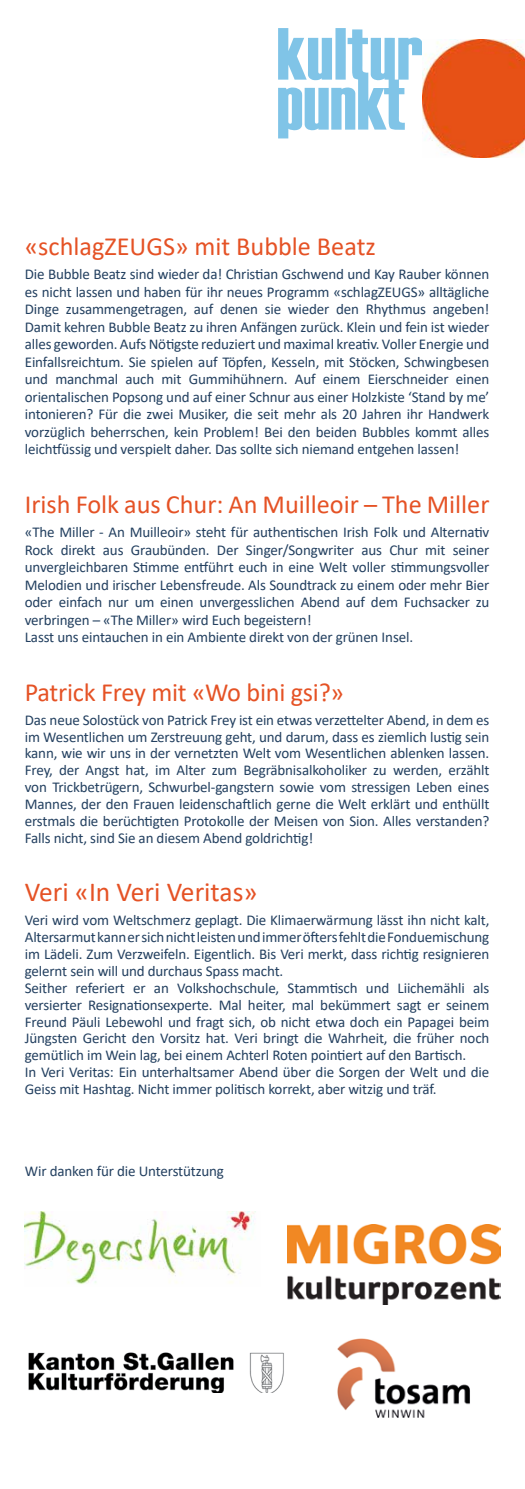
<style>
.page{position:relative;width:525px;height:1489px;background:#fff}
.page>*{position:absolute;margin:0;border:0;box-sizing:border-box;transform-origin:0 0}
.t1{font:27.5px "Calibri";color:#e55225}
.t2{font:26.25px "Calibri";color:#e55225}
.t3{font:15px/16.9px "Calibri";letter-spacing:-.01em;color:#234060;text-align:justify}
</style>
<div class="page">
<svg style="left:278px;top:28px;width:144px;height:110px"></svg>
<img style="left:287px;top:1224px;width:213px;height:80px">
<img style="left:337px;top:1338px;width:133px;height:80px">
<img style="left:28px;top:1352px;width:256px;height:40px">
<img style="left:25px;top:1211px;width:231px;height:73px">
<img style="left:422px;top:40px;width:102px;height:117px">
<h2 class="t2" style="left:25px;top:227px;width:352px">«schlagZEUGS» mit Bubble Beatz</h2>
<p class="t3" style="left:25px;top:265px;width:466px;line-height:17.5px">Die Bubble Beatz sind wieder da! Christian Gschwend und Kay Rauber können es nicht lassen und haben für ihr neues Programm «schlagZEUGS» alltägliche Dinge zusammengetragen, auf denen sie wieder den Rhythmus angeben!<br>Damit kehren Bubble Beatz zu ihren Anfängen zurück. Klein und fein ist wieder alles geworden. Aufs Nötigste reduziert und maximal kreativ. Voller Energie und Einfallsreichtum. Sie spielen auf Töpfen, Kesseln, mit Stöcken, Schwingbesen und manchmal auch mit Gummihühnern. Auf einem Eierschneider einen orientalischen Popsong und auf einer Schnur aus einer Holzkiste ‘Stand by me’ intonieren? Für die zwei Musiker, die seit mehr als 20 Jahren ihr Handwerk vorzüglich beherrschen, kein Problem! Bei den beiden Bubbles kommt alles leichtfüssig und verspielt daher. Das sollte sich niemand entgehen lassen!</p>
<h2 class="t2" style="left:25px;top:485px;width:466px">Irish Folk aus Chur: An Muilleoir – The Miller</h2>
<p class="t3" style="left:25px;top:523px;width:466px;line-height:17.5px;text-align:left">«The Miller - An Muilleoir» steht für authentischen Irish Folk und Alternativ Rock direkt aus Graubünden. Der Singer/Songwriter aus Chur mit seiner unvergleichbaren Stimme entführt euch in eine Welt voller stimmungsvoller Melodien und irischer Lebensfreude. Als Soundtrack zu einem oder mehr Bier oder einfach nur um einen unvergesslichen Abend auf dem Fuchsacker zu verbringen – «The Miller» wird Euch begeistern!<br>Lasst uns eintauchen in ein Ambiente direkt von der grünen Insel.</p>
<h2 class="t2" style="left:25px;top:673px;width:320px">Patrick Frey mit «Wo bini gsi?»</h2>
<p class="t3" style="left:25px;top:710px;width:466px">Das neue Solostück von Patrick Frey ist ein etwas verzettelter Abend, in dem es im Wesentlichen um Zerstreuung geht, und darum, dass es ziemlich lustig sein kann, wie wir uns in der vernetzten Welt vom Wesentlichen ablenken lassen.<br>Frey, der Angst hat, im Alter zum Begräbnisalkoholiker zu werden, erzählt von Trickbetrügern, Schwurbel-gangstern sowie vom stressigen Leben eines Mannes, der den Frauen leidenschaftlich gerne die Welt erklärt und enthüllt erstmals die berüchtigten Protokolle der Meisen von Sion. Alles verstanden?<br>Falls nicht, sind Sie an diesem Abend goldrichtig!</p>
<h1 class="t1" style="left:25px;top:873px;width:234px">Veri «In Veri Veritas»</h1>
<p class="t3" style="left:25px;top:911px;width:466px;text-align:left">Veri wird vom Weltschmerz geplagt. Die Klimaerwärmung lässt ihn nicht kalt, Altersarmut kann er sich nicht leisten und immer öfters fehlt die Fonduemischung im Lädeli. Zum Verzweifeln. Eigentlich. Bis Veri merkt, dass richtig resignieren gelernt sein will und durchaus Spass macht.<br>Seither referiert er an Volkshochschule, Stammtisch und Liichemähli als versierter Resignationsexperte. Mal heiter, mal bekümmert sagt er seinem Freund Päuli Lebewohl und fragt sich, ob nicht etwa doch ein Papagei beim Jüngsten Gericht den Vorsitz hat. Veri bringt die Wahrheit, die früher noch gemütlich im Wein lag, bei einem Achterl Roten pointiert auf den Bartisch.<br>In Veri Veritas: Ein unterhaltsamer Abend über die Sorgen der Welt und die Geiss mit Hashtag. Nicht immer politisch korrekt, aber witzig und träf.</p>
<p class="t3" style="left:25px;top:1161px;width:200px">Wir danken für die Unterstützung</p>
</div>
